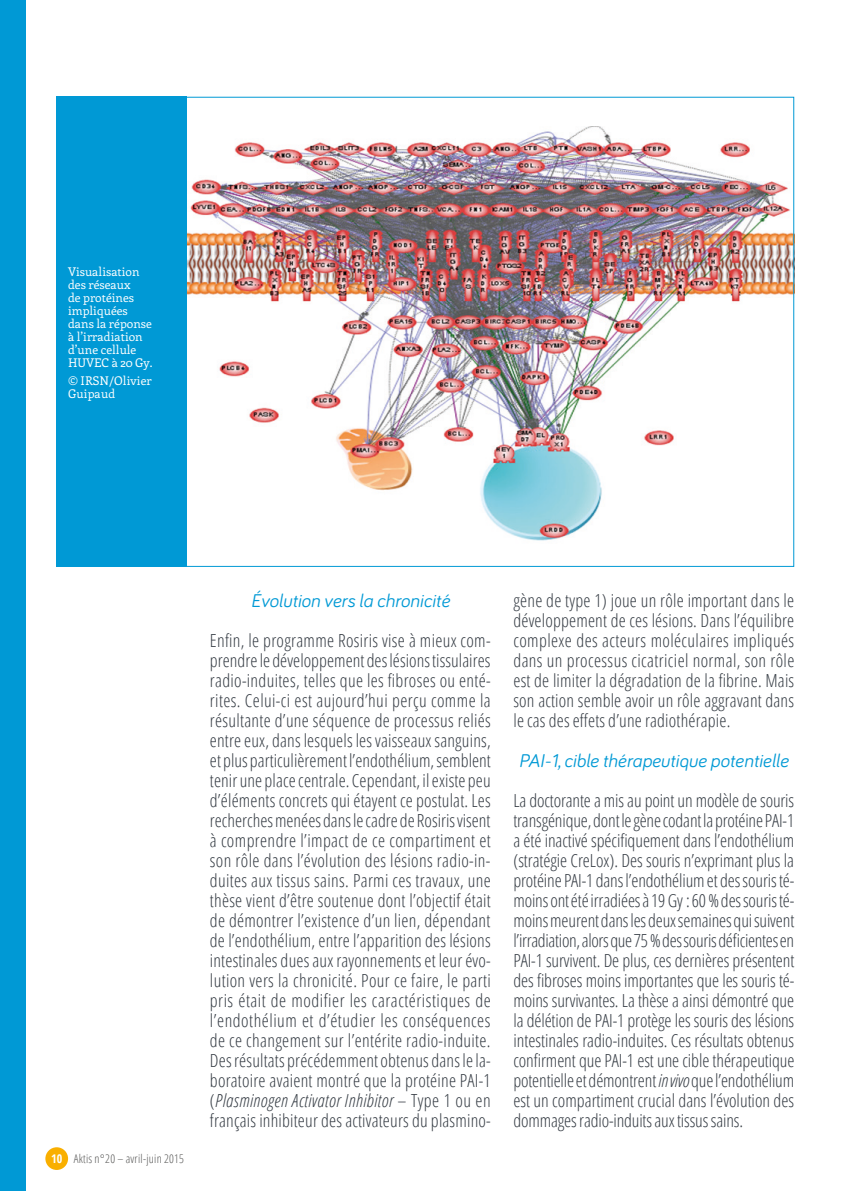
<style>
.page{position:relative;width:851px;height:1191px;background:#fff}
.page>*{position:absolute;margin:0;border:0;box-sizing:border-box;transform-origin:0 0}
.t1{font:italic 19px "Bariol";letter-spacing:.005em;color:#0099d5}
.t2{font:300 condensed 18px/20px "Open Sans";letter-spacing:.01em;color:#333a42;text-align:justify}
.t3{font:12px/13px "Enriqueta";color:#fff}
.t4{font:300 condensed 12px "Open Sans";letter-spacing:.02em;color:#575756}
.s1{font-weight:700;color:#fff}
.s2{font-style:italic}
</style>
<div class="page">
<div style="left:45px;top:1147px;width:23px;height:23px;background:#f9af00;border-radius:50%"></div>
<div style="left:0;top:0;width:26px;height:1191px;background:#0099d5"></div>
<img style="left:187px;top:126px;width:605px;height:415px">
<div style="left:57px;top:97px;width:130px;height:470px;background:#0099d5"></div>
<p class="t3" style="left:68px;top:264px;width:86px">Visualisation des réseaux<br>de protéines impliquées dans la réponse à l’irradiation d’une cellule<br>HUVEC à 20 Gy.</p>
<p class="t3" style="left:68px;top:374px;width:85px">© IRSN/Olivier<br>Guipaud</p>
<p class="t4" style="left:51px;top:1150px;width:134px"><span class="s1">10</span> Aktis n°20 – avril-juin 2015</p>
<p class="t1" style="left:251px;top:587px;width:200px">Évolution vers la chronicité</p>
<p class="t2" style="left:210px;top:630px;width:282px">Enfin, le programme Rosiris vise à mieux com&shy;prendre le développement des lésions tissulaires radio-induites, telles que les fibroses ou enté&shy;rites. Celui-ci est aujourd’hui perçu comme la résultante d’une séquence de processus reliés entre eux, dans lesquels les vaisseaux sanguins, et plus particulièrement l’endothélium, semblent tenir une place centrale. Cependant, il existe peu d’éléments concrets qui étayent ce postulat. Les recherches menées dans le cadre de Rosiris visent à comprendre l’impact de ce compartiment et son rôle dans l’évolution des lésions radio-in&shy;duites aux tissus sains. Parmi ces travaux, une thèse vient d’être soutenue dont l’objectif était de démontrer l’existence d’un lien, dépendant de l’endothélium, entre l’apparition des lésions intestinales dues aux rayonnements et leur évo&shy;lution vers la chronicité. Pour ce faire, le parti pris était de modifier les caractéristiques de l’endothélium et d’étudier les conséquences de ce changement sur l’entérite radio-induite.<br>Des résultats précédemment obtenus dans le la&shy;boratoire avaient montré que la protéine PAI-1 (<span class="s2">Plasminogen Activator Inhibitor</span> – Type 1 ou en français inhibiteur des activateurs du plasmino-</p>
<p class="t2" style="left:513px;top:590px;width:282px">gène de type 1) joue un rôle important dans le développement de ces lésions. Dans l’équilibre complexe des acteurs moléculaires impliqués dans un processus cicatriciel normal, son rôle est de limiter la dégradation de la fibrine. Mais son action semble avoir un rôle aggravant dans le cas des effets d’une radiothérapie.</p>
<p class="t1" style="left:519px;top:747px;width:271px">PAI-1, cible thérapeutique potentielle</p>
<p class="t2" style="left:513px;top:790px;width:282px">La doctorante a mis au point un modèle de souris transgénique, dont le gène codant la protéine PAI-1 a été inactivé spécifiquement dans l’endothélium (stratégie CreLox). Des souris n’exprimant plus la protéine PAI-1 dans l’endothélium et des souris té&shy;moins ont été irradiées à 19 Gy : 60% des souris té&shy;moins meurent dans les deux semaines qui suivent l’irradiation, alors que 75% des souris déficientes en PAI-1 survivent. De plus, ces dernières présentent des fibroses moins importantes que les souris té&shy;moins survivantes. La thèse a ainsi démontré que la délétion de PAI-1 protège les souris des lésions intestinales radio-induites. Ces résultats obtenus confirment que PAI-1 est une cible thérapeutique potentielle et démontrent <span class="s2">in vivo</span> que l’endothélium est un compartiment crucial dans l’évolution des dommages radio-induits aux tissus sains.</p>
</div>
